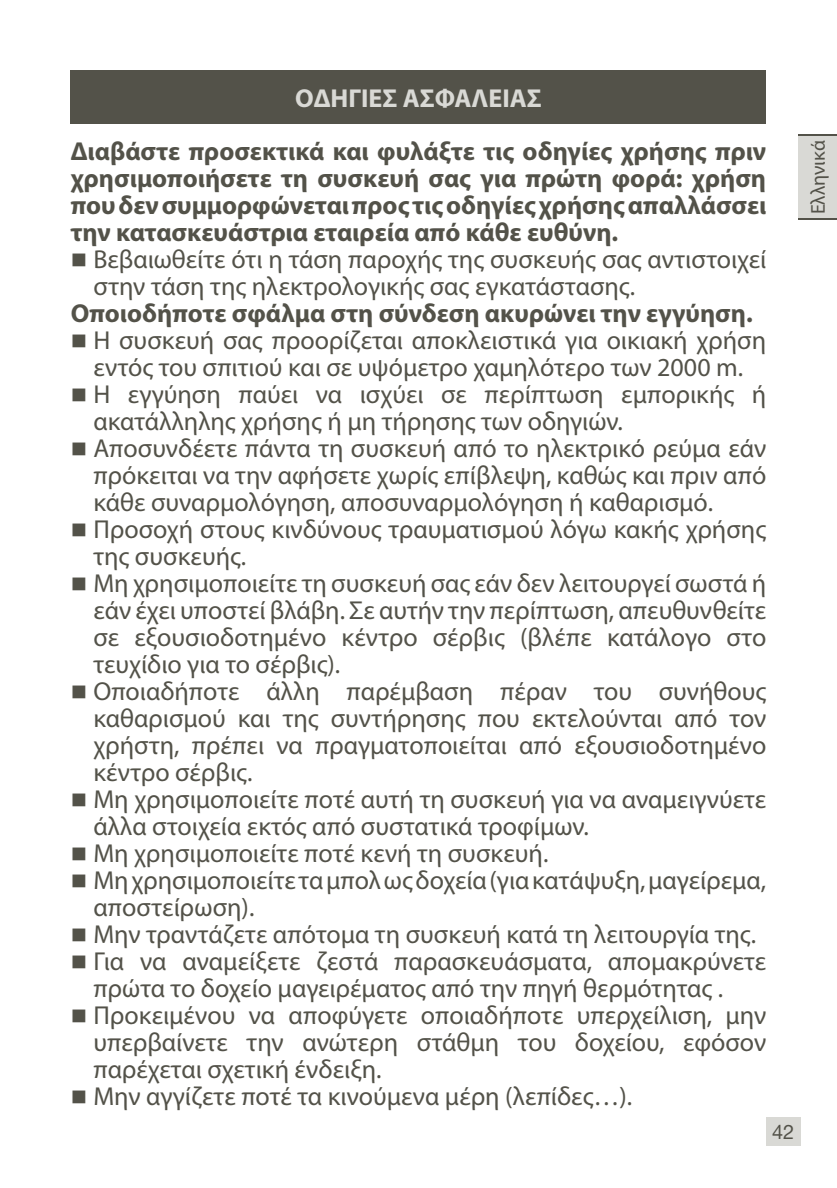
<style>
.page{position:relative;width:837px;height:1188px;background:#fff}
.page>*{position:absolute;margin:0;border:0;box-sizing:border-box;transform-origin:0 0}
.t1{font:26px/27px "Myriad Pro";color:#535249}
.t2{font:700 26px/27px "Myriad Pro";color:#535249;text-align:justify}
.t3{font:700 26px "Myriad Pro";color:#d9d9d5}
.t4{font:20px "Myriad Pro";color:#535249}
.t5{font:20px "Helvetica Neue LT Std";color:#535249}
</style>
<div class="page">
<div style="left:766px;top:1117px;width:34px;height:29px;background:#d9d9d5"></div>
<div style="left:798px;top:136px;width:38px;height:83px;background:#d9d9d5"></div>
<hr style="left:798px;top:219px;width:38px;height:1px;background:#535249">
<hr style="left:798px;top:135px;width:38px;height:1px;background:#535249">
<div style="left:71px;top:71px;width:695px;height:53px;background:#535249"></div>
<p class="t3" style="left:295px;top:81px;width:248px">ΟΔΗΓΙΕΣ ΑΣΦΑΛΕΙΑΣ</p>
<p class="t2" style="left:71px;top:137px;width:697px">Διαβάστε προσεκτικά και φυλάξτε τις οδηγίες χρήσης πριν χρησιμοποιήσετε τη συσκευή σας για πρώτη φορά: χρήση που δεν συμμορφώνεται προς τις οδηγίες χρήσης απαλλάσσει την κατασκευάστρια εταιρεία από κάθε ευθύνη.</p>
<p class="t1" style="left:93px;top:245px;width:674px">Βεβαιωθείτε ότι η τάση παροχής της συσκευής σας αντιστοιχεί στην τάση της ηλεκτρολογικής σας εγκατάστασης.</p>
<p class="t2" style="left:71px;top:299px;width:683px">Οποιοδήποτε σφάλμα στη σύνδεση ακυρώνει την εγγύηση.</p>
<p class="t1" style="left:93px;top:326px;width:674px">Η συσκευή σας προορίζεται αποκλειστικά για οικιακή χρήση εντός του σπιτιού και σε υψόμετρο χαμηλότερο των 2000 m.<br>Η εγγύηση παύει να ισχύει σε περίπτωση εμπορικής ή ακατάλληλης χρήσης ή μη τήρησης των οδηγιών.<br>Αποσυνδέετε πάντα τη συσκευή από το ηλεκτρικό ρεύμα εάν πρόκειται να την αφήσετε χωρίς επίβλεψη, καθώς και πριν από κάθε συναρμολόγηση, αποσυναρμολόγηση ή καθαρισμό.<br>Προσοχή στους κινδύνους τραυματισμού λόγω κακής χρήσης της συσκευής.<br>Μη χρησιμοποιείτε τη συσκευή σας εάν δεν λειτουργεί σωστά ή εάν έχει υποστεί βλάβη. Σε αυτήν την περίπτωση, απευθυνθείτε σε εξουσιοδοτημένο κέντρο σέρβις (βλέπε κατάλογο στο τευχίδιο για το σέρβις).<br>Οποιαδήποτε άλλη παρέμβαση πέραν του συνήθους καθαρισμού και της συντήρησης που εκτελούνται από τον χρήστη, πρέπει να πραγματοποιείται από εξουσιοδοτημένο κέντρο σέρβις.<br>Μη χρησιμοποιείτε ποτέ αυτή τη συσκευή για να αναμειγνύετε άλλα στοιχεία εκτός από συστατικά τροφίμων.<br>Μη χρησιμοποιείτε ποτέ κενή τη συσκευή.<br>Μη χρησιμοποιείτε τα μπολ ως δοχεία (για κατάψυξη, μαγείρεμα, αποστείρωση).<br>Μην τραντάζετε απότομα τη συσκευή κατά τη λειτουργία της.<br>Για να αναμείξετε ζεστά παρασκευάσματα, απομακρύνετε πρώτα το δοχείο μαγειρέματος από την πηγή θερμότητας .<br>Προκειμένου να αποφύγετε οποιαδήποτε υπερχείλιση, μην υπερβαίνετε την ανώτερη στάθμη του δοχείου, εφόσον παρέχεται σχετική ένδειξη.<br>Μην αγγίζετε ποτέ τα κινούμενα μέρη (λεπίδες…).</p>
<p class="t5" style="left:772px;top:1119px;width:24px">42</p>
<p class="t4" style="left:805px;top:214px;width:76px;rotate:-90deg">Ελληνικά</p>
</div>
